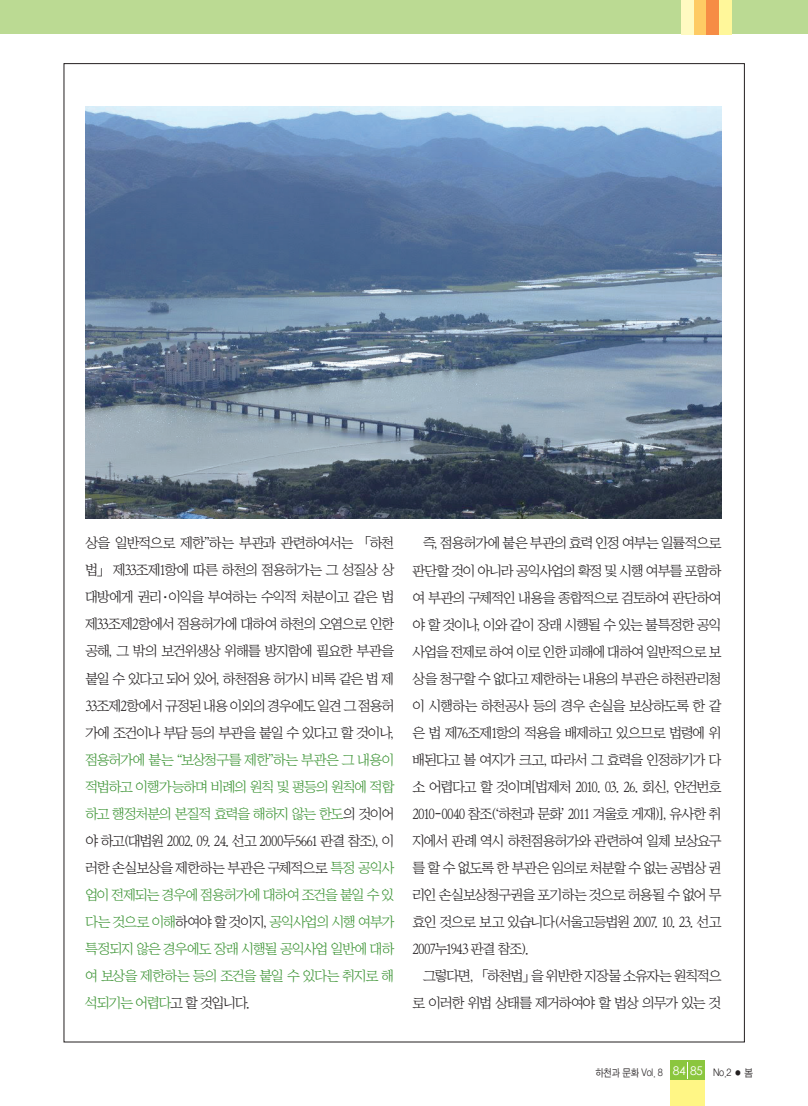
<style>
.page{position:relative;width:808px;height:1106px;background:#fff}
.page>*{position:absolute;margin:0;border:0;box-sizing:border-box;transform-origin:0 0}
.t1{font:14.25px/27px "San Ns M";letter-spacing:-.08em;color:#231f20;text-align:justify}
.t2{font:14.25px/27px "San Ns M";letter-spacing:-.08em;color:#3f9537;text-align:justify}
.t3{font:10.5px "Sand Jg";letter-spacing:-.025em;color:#231f20;scale:.9 1}
.s1{font-family:"Sand Jg"}
.s2{color:#231f20}
.s3{font-family:"Century Gothic";font-size:12px;color:#fff}
</style>
<div class="page">
<div style="left:0;top:0;width:808px;height:34px;background:#bbda93"></div>
<div style="left:719px;top:0;width:12px;height:34px;background:#fff79a"></div>
<div style="left:706px;top:0;width:13px;height:34px;background:#f68c45"></div>
<div style="left:693px;top:0;width:13px;height:34px;background:#fecb64"></div>
<div style="left:681px;top:0;width:13px;height:34px;background:#fffac1"></div>
<div style="left:671px;top:1060px;width:34px;height:46px;background:#fff685"></div>
<div style="left:671px;top:1060px;width:34px;height:20px;background:#8bc63e"></div>
<img style="left:85px;top:106px;width:636px;height:413px">
<p class="t1" style="left:85px;top:529px;width:311px">상을 일반적으로 제한”하는 부관과 관련하여서는 「하천 법」 제33조제1항에 따른 하천의 점용허가는 그 성질상 상 대방에게 권리<span class="s1">·</span>이익을 부여하는 수익적 처분이고 같은 법 제33조제2항에서 점용허가에 대하여 하천의 오염으로 인한 공해, 그 밖의 보건위생상 위해를 방지함에 필요한 부관을 붙일 수 있다고 되어 있어, 하천점용 허가시 비록 같은 법 제 33조제2항에서 규정된 내용 이외의 경우에도 일견 그 점용허 가에 조건이나 부담 등의 부관을 붙일 수 있다고 할 것이나,</p>
<p class="t2" style="left:85px;top:745px;width:311px">점용허가에 붙는 “보상청구를 제한”하는 부관은 그 내용이 적법하고 이행가능하며 비례의 원칙 및 평등의 원칙에 적합 하고 행정처분의 본질적 효력을 해하지 않는 한도<span class="s2">의 것이어 야 하고(대법원 2002. 09. 24. 선고 2000두5661 판결 참조), 이 러한 손실보상을 제한하는 부관은 구체적으로</span> 특정 공익사 업이 전제되는 경우에 점용허가에 대하여 조건을 붙일 수 있 다는 것으로 이해<span class="s2">하여야 할 것이지,</span> 공익사업의 시행 여부가 특정되지 않은 경우에도 장래 시행될 공익사업 일반에 대하 여 보상을 제한하는 등의 조건을 붙일 수 있다는 취지로 해 석되기는 어렵다<span class="s2">고 할 것입니다.</span></p>
<p class="t1" style="left:412px;top:530px;width:311px;text-indent:11px">즉, 점용허가에 붙은 부관의 효력 인정 여부는 일률적으로 판단할 것이 아니라 공익사업의 확정 및 시행 여부를 포함하 여 부관의 구체적인 내용을 종합적으로 검토하여 판단하여 야 할 것이나, 이와 같이 장래 시행될 수 있는 불특정한 공익 사업을 전제로 하여 이로 인한 피해에 대하여 일반적으로 보 상을 청구할 수 없다고 제한하는 내용의 부관은 하천관리청 이 시행하는 하천공사 등의 경우 손실을 보상하도록 한 같 은 법 제76조제1항의 적용을 배제하고 있으므로 법령에 위 배된다고 볼 여지가 크고, 따라서 그 효력을 인정하기가 다 소 어렵다고 할 것이며[법제처 2010. 03. 26. 회신, 안건번호 2010-0040 참조(‘하천과 문화’ 2011 겨울호 게재)], 유사한 취 지에서 판례 역시 하천점용허가와 관련하여 일체 보상요구 를 할 수 없도록 한 부관은 임의로 처분할 수 없는 공법상 권 리인 손실보상청구권을 포기하는 것으로 허용될 수 없어 무 효인 것으로 보고 있습니다(서울고등법원 2007. 10. 23. 선고 2007누1943 판결 참조).</p>
<p class="t1" style="left:412px;top:962px;width:311px;text-align:right">그렇다면, 「하천법」을 위반한 지장물 소유자는 원칙적으 로 이러한 위법 상태를 제거하여야 할 법상 의무가 있는 것</p>
<p class="t3" style="left:595px;top:1067px;width:176px">하천과 문화 Vol. 8 <span class="s3">84 85</span> No.2 ● 봄</p>
</div>
